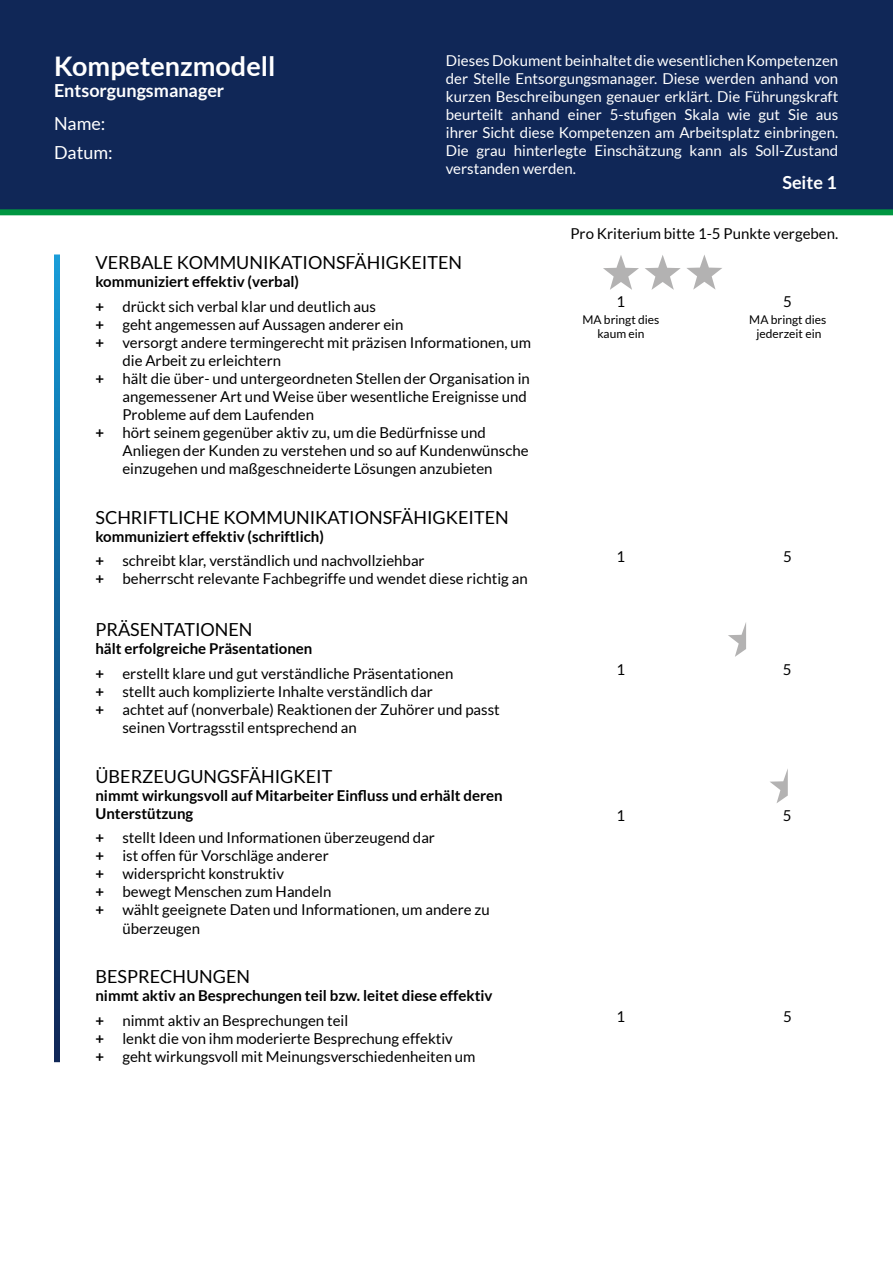
<style>
.page{position:relative;width:893px;height:1263px;background:#fff}
.page>*{position:absolute;margin:0;border:0;box-sizing:border-box;transform-origin:0 0}
.t1{font:700 27px "Lato";color:#fff}
.t2{font:18px "Lato";color:#000}
.t3{font:700 18px "Lato";color:#fff}
.t4{font:18px "Lato";color:#fff}
.t5{font:15px/24.8px "Lato";color:#000}
.t6{font:15px/18px "Lato";color:#fff;text-align:justify}
.t7{font:700 15px/18px "Lato";color:#000}
.t8{font:12px/14.4px "Lato";color:#000;text-align:center}
.s1{font-weight:700}
.s2{font-weight:400}
</style>
<div class="page">
<svg style="left:728px;top:622px;width:18px;height:35px"></svg>
<svg style="left:770px;top:769px;width:18px;height:34px"></svg>
<svg style="left:645px;top:255px;width:77px;height:35px"></svg>
<svg style="left:603px;top:255px;width:36px;height:35px"></svg>
<div style="left:0;top:0;width:893px;height:212px;background:#102757"></div>
<svg style="left:54px;top:254px;width:6px;height:808px"></svg>
<div style="left:0;top:209px;width:893px;height:6px;background:#009641"></div>
<h1 class="t1" style="left:54px;top:51px;width:223px">Kompetenzmodell</h1>
<p class="t3" style="left:54px;top:80px;width:172px">Entsorgungsmanager</p>
<p class="t4" style="left:54px;top:114px;width:53px">Name:</p>
<p class="t4" style="left:54px;top:142px;width:60px">Datum:</p>
<p class="t6" style="left:446px;top:52px;width:394px">Dieses Dokument beinhaltet die wesentlichen Kompetenzen der Stelle Entsorgungsmanager. Diese werden anhand von kurzen Beschreibungen genauer erklärt. Die Führungskraft beurteilt anhand einer 5-stufigen Skala wie gut Sie aus ihrer Sicht diese Kompetenzen am Arbeitsplatz einbringen.<br>Die grau hinterlegte Einschätzung kann als Soll-Zustand verstanden werden.</p>
<p class="t3" style="left:782px;top:172px;width:56px">Seite 1</p>
<p class="t5" style="left:570px;top:221px;width:269px">Pro Kriterium bitte 1-5 Punkte vergeben.</p>
<p class="t2" style="left:95px;top:252px;width:368px">VERBALE KOMMUNIKATIONSFÄHIGKEITEN</p>
<p class="t5" style="left:95px;top:269px;width:282px"><span class="s1">kommuniziert effektiv (verbal)<br>+</span> drückt sich verbal klar und deutlich aus</p>
<p class="t5" style="left:95px;top:312px;width:310px"><span class="s1">+</span> geht angemessen auf Aussagen anderer ein</p>
<p class="t5" style="left:95px;top:330px;width:437px"><span class="s1">+</span> versorgt andere termingerecht mit präzisen Informationen, um</p>
<p class="t5" style="left:122px;top:348px;width:160px">die Arbeit zu erleichtern</p>
<p class="t5" style="left:95px;top:366px;width:436px"><span class="s1">+</span> hält die über- und untergeordneten Stellen der Organisation in</p>
<p class="t5" style="left:122px;top:384px;width:406px">angemessener Art und Weise über wesentliche Ereignisse und</p>
<p class="t5" style="left:122px;top:402px;width:193px">Probleme auf dem Laufenden</p>
<p class="t5" style="left:95px;top:420px;width:392px"><span class="s1">+</span> hört seinem gegenüber aktiv zu, um die Bedürfnisse und</p>
<p class="t5" style="left:122px;top:438px;width:408px">Anliegen der Kunden zu verstehen und so auf Kundenwünsche</p>
<p class="t5" style="left:122px;top:456px;width:372px">einzugehen und maßgeschneiderte Lösungen anzubieten</p>
<p class="t2" style="left:95px;top:507px;width:415px">SCHRIFTLICHE KOMMUNIKATIONSFÄHIGKEITEN</p>
<p class="t5" style="left:95px;top:524px;width:331px"><span class="s1">kommuniziert effektiv (schriftlich)<br>+</span> schreibt klar, verständlich und nachvollziehbar</p>
<p class="t5" style="left:95px;top:566px;width:434px"><span class="s1">+</span> beherrscht relevante Fachbegriffe und wendet diese richtig an</p>
<p class="t2" style="left:95px;top:619px;width:159px">PRÄSENTATIONEN</p>
<p class="t5" style="left:95px;top:636px;width:359px"><span class="s1">hält erfolgreiche Präsentationen<br>+</span> erstellt klare und gut verständliche Präsentationen</p>
<p class="t5" style="left:95px;top:679px;width:339px"><span class="s1">+</span> stellt auch komplizierte Inhalte verständlich dar</p>
<p class="t5" style="left:95px;top:697px;width:406px"><span class="s1">+</span> achtet auf (nonverbale) Reaktionen der Zuhörer und passt</p>
<p class="t5" style="left:122px;top:715px;width:236px">seinen Vortragsstil entsprechend an</p>
<p class="t2" style="left:95px;top:766px;width:238px">ÜBERZEUGUNGSFÄHIGKEIT</p>
<p class="t7" style="left:95px;top:786px;width:409px">nimmt wirkungsvoll auf Mitarbeiter Einfluss und erhält deren<br>Unterstützung</p>
<p class="t5" style="left:95px;top:825px;width:341px"><span class="s1">+</span> stellt Ideen und Informationen überzeugend dar</p>
<p class="t5" style="left:95px;top:843px;width:235px"><span class="s1">+</span> ist offen für Vorschläge anderer</p>
<p class="t5" style="left:95px;top:861px;width:190px"><span class="s1">+</span> widerspricht konstruktiv</p>
<p class="t5" style="left:95px;top:879px;width:237px"><span class="s1">+</span> bewegt Menschen zum Handeln</p>
<p class="t5" style="left:95px;top:897px;width:396px"><span class="s1">+</span> wählt geeignete Daten und Informationen, um andere zu</p>
<p class="t5" style="left:122px;top:915px;width:79px">überzeugen</p>
<p class="t2" style="left:95px;top:967px;width:156px">BESPRECHUNGEN</p>
<p class="t7" style="left:95px;top:983px;width:399px;line-height:24.8px">nimmt aktiv an Besprechungen teil bzw. leitet diese effektiv + <span class="s2">nimmt aktiv an Besprechungen teil</span></p>
<p class="t5" style="left:95px;top:1030px;width:382px;line-height:18px"><span class="s1">+</span> lenkt die von ihm moderierte Besprechung effektiv<br><span class="s1">+</span> geht wirkungsvoll mit Meinungsverschiedenheiten um</p>
<p class="t5" style="left:616px;top:290px;width:10px">1</p>
<p class="t5" style="left:783px;top:290px;width:10px">5</p>
<p class="t8" style="left:582px;top:312px;width:79px">MA bringt dies kaum ein</p>
<p class="t8" style="left:749px;top:312px;width:79px">MA bringt dies jederzeit ein</p>
<p class="t5" style="left:616px;top:544px;width:10px">1</p>
<p class="t5" style="left:783px;top:544px;width:10px">5</p>
<p class="t5" style="left:616px;top:657px;width:10px">1</p>
<p class="t5" style="left:783px;top:657px;width:10px">5</p>
<p class="t5" style="left:616px;top:803px;width:10px">1</p>
<p class="t5" style="left:783px;top:803px;width:10px">5</p>
<p class="t5" style="left:616px;top:1004px;width:10px">1</p>
<p class="t5" style="left:783px;top:1004px;width:10px">5</p>
</div>
